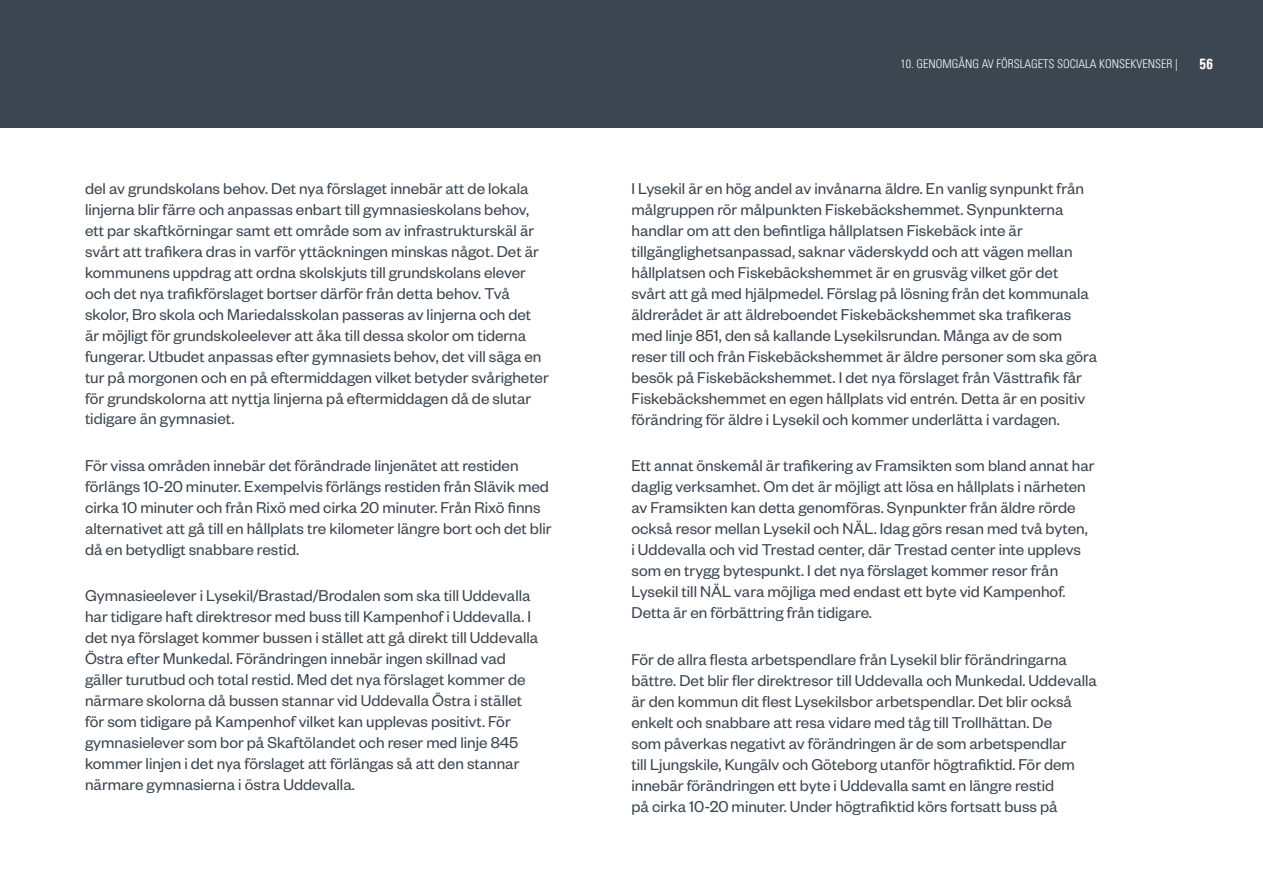
<style>
.page{position:relative;width:1263px;height:893px;background:#fff}
.page>*{position:absolute;margin:0;border:0;box-sizing:border-box;transform-origin:0 0}
.Brödtext{font:17.25px/21px "Founders Grotesk";color:#3c4650}
.t1{font:700 condensed 15px "Univers";color:#fff}
.t2{font:300 condensed 12px "Univers";color:#fff}
</style>
<div class="page">
<div style="left:0;top:0;width:1263px;height:128px;background:#3c4650"></div>
<p class="Brödtext" style="left:85px;top:177px;width:465px">del av grundskolans behov. Det nya förslaget innebär att de lokala linjerna blir färre och anpassas enbart till gymnasieskolans behov, ett par skaftkörningar samt ett område som av infrastrukturskäl är svårt att trafikera dras in varför yttäckningen minskas något. Det är kommunens uppdrag att ordna skolskjuts till grundskolans elever och det nya trafikförslaget bortser därför från detta behov. Två skolor, Bro skola och Mariedalsskolan passeras av linjerna och det är möjligt för grundskoleelever att åka till dessa skolor om tiderna fungerar. Utbudet anpassas efter gymnasiets behov, det vill säga en tur på morgonen och en på eftermiddagen vilket betyder svårigheter för grundskolorna att nyttja linjerna på eftermiddagen då de slutar tidigare än gymnasiet.</p>
<p class="Brödtext" style="left:85px;top:454px;width:468px">För vissa områden innebär det förändrade linjenätet att restiden förlängs 10-20 minuter. Exempelvis förlängs restiden från Slävik med cirka 10 minuter och från Rixö med cirka 20 minuter. Från Rixö finns alternativet att gå till en hållplats tre kilometer längre bort och det blir då en betydligt snabbare restid.</p>
<p class="Brödtext" style="left:85px;top:585px;width:455px">Gymnasieelever i Lysekil/Brastad/Brodalen som ska till Uddevalla har tidigare haft direktresor med buss till Kampenhof i Uddevalla. I det nya förslaget kommer bussen i stället att gå direkt till Uddevalla Östra efter Munkedal. Förändringen innebär ingen skillnad vad gäller turutbud och total restid. Med det nya förslaget kommer de närmare skolorna då bussen stannar vid Uddevalla Östra i stället för som tidigare på Kampenhof vilket kan upplevas positivt. För gymnasielever som bor på Skaftölandet och reser med linje 845 kommer linjen i det nya förslaget att förlängas så att den stannar närmare gymnasierna i östra Uddevalla.</p>
<p class="t2" style="left:900px;top:57px;width:279px">10. GENOMGÅNG AV FÖRSLAGETS SOCIALA KONSEKVENSER |</p>
<p class="t2" style="left:1138px;top:57px;width:35px">#. TIT L</p>
<p class="t1" style="left:1199px;top:55px;width:16px">56</p>
<p class="Brödtext" style="left:631px;top:177px;width:467px">I Lysekil är en hög andel av invånarna äldre. En vanlig synpunkt från målgruppen rör målpunkten Fiskebäckshemmet. Synpunkterna handlar om att den befintliga hållplatsen Fiskebäck inte är tillgänglighetsanpassad, saknar väderskydd och att vägen mellan hållplatsen och Fiskebäckshemmet är en grusväg vilket gör det<br>svårt att gå med hjälpmedel. Förslag på lösning från det kommunala äldrerådet är att äldreboendet Fiskebäckshemmet ska trafikeras med linje 851, den så kallande Lysekilsrundan. Många av de som reser till och från Fiskebäckshemmet är äldre personer som ska göra besök på Fiskebäckshemmet. I det nya förslaget från Västtrafik får Fiskebäckshemmet en egen hållplats vid entrén. Detta är en positiv förändring för äldre i Lysekil och kommer underlätta i vardagen.</p>
<p class="Brödtext" style="left:631px;top:454px;width:465px">Ett annat önskemål är trafikering av Framsikten som bland annat har daglig verksamhet. Om det är möjligt att lösa en hållplats i närheten av Framsikten kan detta genomföras. Synpunkter från äldre rörde också resor mellan Lysekil och NÄL. Idag görs resan med två byten, i Uddevalla och vid Trestad center, där Trestad center inte upplevs som en trygg bytespunkt. I det nya förslaget kommer resor från Lysekil till NÄL vara möjliga med endast ett byte vid Kampenhof.<br>Detta är en förbättring från tidigare.</p>
<p class="Brödtext" style="left:631px;top:648px;width:467px">För de allra flesta arbetspendlare från Lysekil blir förändringarna bättre. Det blir fler direktresor till Uddevalla och Munkedal. Uddevalla är den kommun dit flest Lysekilsbor arbetspendlar. Det blir också enkelt och snabbare att resa vidare med tåg till Trollhättan. De<br>som påverkas negativt av förändringen är de som arbetspendlar<br>till Ljungskile, Kungälv och Göteborg utanför högtrafiktid. För dem innebär förändringen ett byte i Uddevalla samt en längre restid<br>på cirka 10-20 minuter. Under högtrafiktid körs fortsatt buss på</p>
</div>
